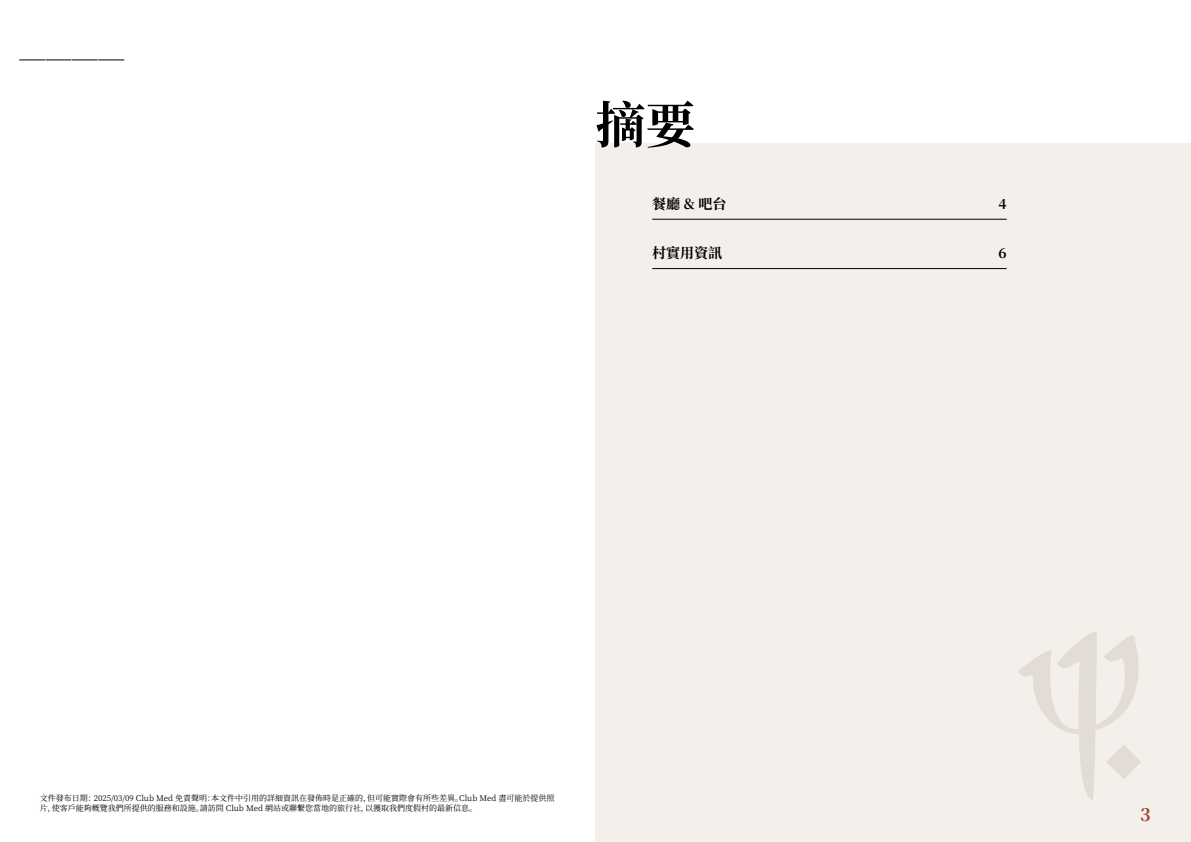
<style>
.page{position:relative;width:1191px;height:842px;background:#fff}
.page>*{position:absolute;margin:0;border:0;box-sizing:border-box;transform-origin:0 0}
.t1{font:700 50px "Noto Serif SC";color:#000}
.t2{font:700 18px "Noto Serif SC";color:#9d432c}
.t3{font:700 14px "Noto Serif SC";color:#000}
.t4{font:8px/9.6px "Noto Serif SC";color:#000}
</style>
<div class="page">
<svg style="left:20px;top:60px;width:104px;height:1px"></svg>
<div style="left:595px;top:143px;width:596px;height:699px;background:#f3f0ec"></div>
<svg style="left:1018px;top:632px;width:123px;height:168px"></svg>
<hr style="left:652px;top:219px;width:354px;height:1px;background:#000">
<hr style="left:652px;top:268px;width:354px;height:1px;background:#000">
<h1 class="t1" style="left:595px;top:97px;width:101px">摘要</h1>
<h3 class="t3" style="left:652px;top:196px;width:76px">餐廳 &amp; 吧台</h3>
<h3 class="t3" style="left:998px;top:196px;width:10px">4</h3>
<h3 class="t3" style="left:652px;top:245px;width:71px">村實用資訊</h3>
<h3 class="t3" style="left:998px;top:245px;width:10px">6</h3>
<p class="t4" style="left:40px;top:793px;width:516px">文件發布日期：2025/03/09 Club Med 免責聲明：本文件中引用的詳細資訊在發佈時是正確的，但可能實際會有所些差異。Club Med 盡可能於提供照片，使客戶能夠概覽我們所提供的服務和設施。請訪問 Club Med 網站或聯繫您當地的旅行社，以獲取我們度假村的最新信息。</p>
<h2 class="t2" style="left:1140px;top:804px;width:12px">3</h2>
</div>
